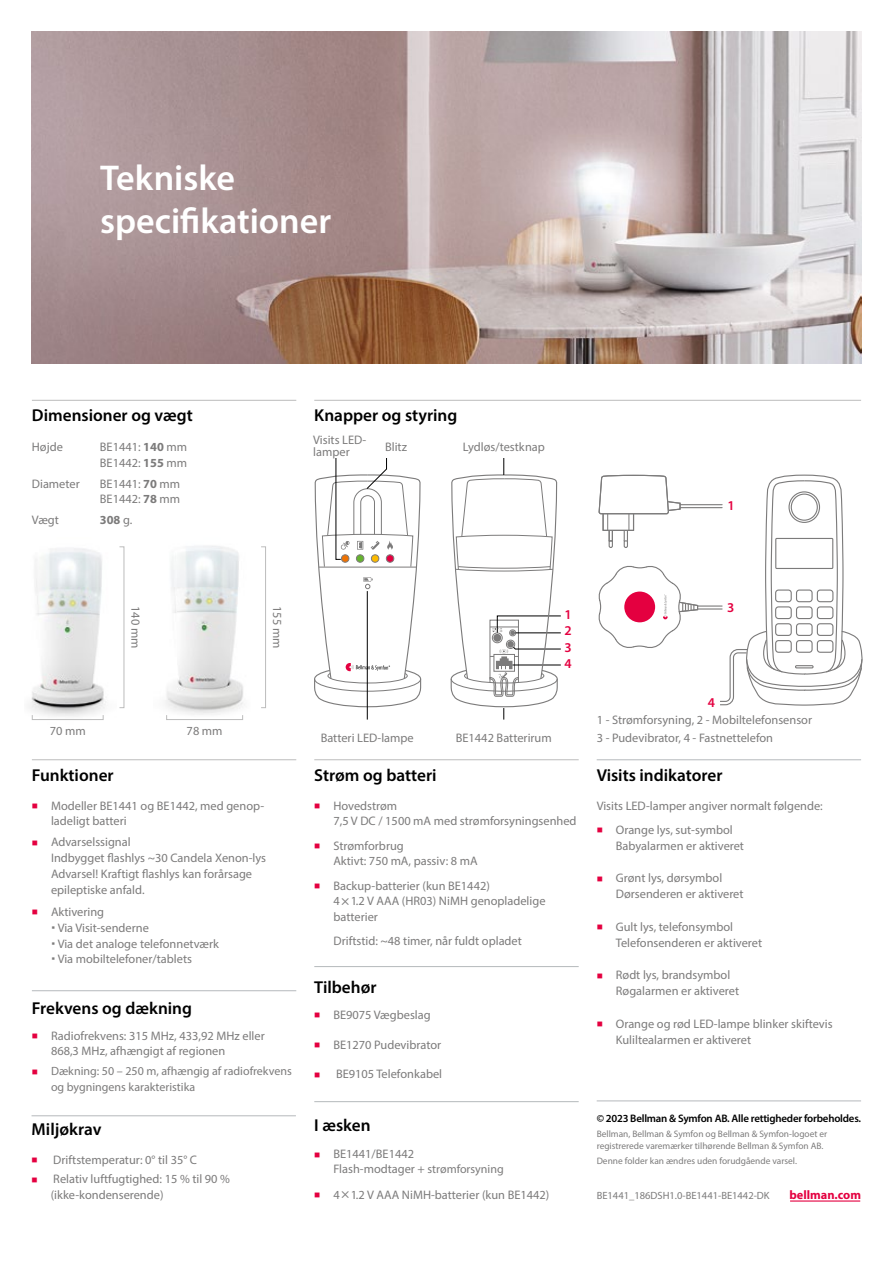
<style>
.page{position:relative;width:893px;height:1263px;background:#fff}
.page>*{position:absolute;margin:0;border:0;box-sizing:border-box;transform-origin:0 0}
.t1{font:600 36px/43.2px "Myriad Pro";color:#fff}
.t2{font:600 17.25px "Myriad Pro";color:#000}
.t3{font:600 13.5px/16.2px "Myriad Pro";color:#e40040;text-align:justify}
.t4{font:12.3px/15.8px "Myriad Pro";color:#7c7b7b}
.t5{font:700 12.3px "Myriad Pro";color:#e40040}
.t6{font:700 12.3px "Myriad Pro";color:#7c7b7b}
.t7{font:12px/15.8px "Myriad Pro";color:#7c7b7b}
.t8{font:600 10.8px "Myriad Pro";letter-spacing:-.02em;color:#000}
.t9{font:10.5px "Myriad Pro";color:#7c7b7b}
.t10{font:9.3px/12.3px "Myriad Pro";color:#7c7b7b}
.s1{font-weight:700}
.s2{font-weight:400}
.s3{color:#e40040}
.s4{font-size:12px}
</style>
<div class="page">
<img style="left:29px;top:548px;width:77px;height:172px">
<div style="left:32px;top:715px;width:72px;height:5px;border:1px solid #bcbcbc"></div>
<hr style="left:314px;top:759px;width:265px;height:1px;background:#bcbcbc">
<hr style="left:32px;top:759px;width:264px;height:1px;background:#bcbcbc">
<hr style="left:32px;top:400px;width:264px;height:1px;background:#bcbcbc">
<hr style="left:314px;top:400px;width:547px;height:1px;background:#bcbcbc">
<div style="left:119px;top:546px;width:5px;height:162px;border:1px solid #bcbcbc"></div>
<img style="left:32px;top:32px;width:829px;height:332px">
<hr style="left:32px;top:1115px;width:264px;height:1px;background:#b5b9bc">
<hr style="left:597px;top:759px;width:264px;height:1px;background:#b5b9bc">
<svg style="left:450px;top:458px;width:413px;height:261px"></svg>
<hr style="left:367px;top:591px;width:1px;height:128px;background:#000">
<img style="left:165px;top:546px;width:78px;height:169px">
<div style="left:166px;top:715px;width:77px;height:5px;border:1px solid #bcbcbc"></div>
<div style="left:261px;top:546px;width:5px;height:162px;border:1px solid #bcbcbc"></div>
<hr style="left:32px;top:990px;width:264px;height:1px;background:#b5b9bc">
<hr style="left:314px;top:966px;width:265px;height:1px;background:#b5b9bc">
<svg style="left:314px;top:458px;width:108px;height:250px"></svg>
<hr style="left:790px;top:1200px;width:70px;height:1px;background:#e40040">
<hr style="left:597px;top:1100px;width:264px;height:1px;background:#b5b9bc">
<hr style="left:314px;top:1101px;width:265px;height:1px;background:#b5b9bc">
<h1 class="t1" style="left:100px;top:155px;width:233px">Tekniske specifikationer</h1>
<h2 class="t2" style="left:32px;top:404px;width:162px">Dimensioner og vægt</h2>
<p class="t4" style="left:32px;top:439px;width:33px">Højde</p>
<p class="t4" style="left:100px;top:439px;width:89px">BE1441: <span class="s1">140</span> mm<br>BE1442: <span class="s1">155</span> mm</p>
<p class="t4" style="left:32px;top:475px;width:49px">Diameter</p>
<p class="t4" style="left:100px;top:475px;width:82px">BE1441: <span class="s1">70</span> mm<br>BE1442: <span class="s1">78</span> mm</p>
<p class="t4" style="left:32px;top:512px;width:29px">Vægt</p>
<p class="t6" style="left:100px;top:512px;width:34px">308 <span class="s2">g.</span></p>
<h2 class="t2" style="left:314px;top:404px;width:145px">Knapper og styring</h2>
<p class="t4" style="left:313px;top:433px;width:55px;line-height:12px">Visits LED&shy;lamper</p>
<p class="t4" style="left:385px;top:439px;width:23px">Blitz</p>
<p class="t4" style="left:463px;top:438px;width:84px">Lydløs/testknap</p>
<p class="t3" style="left:728px;top:497px;width:9px">1</p>
<p class="t4" style="left:50px;top:723px;width:37px">70 mm</p>
<p class="t4" style="left:144px;top:606px;width:44px;rotate:90deg">140 mm</p>
<p class="t4" style="left:187px;top:723px;width:37px">78 mm</p>
<p class="t4" style="left:285px;top:606px;width:44px;rotate:90deg">155 mm</p>
<h2 class="t2" style="left:32px;top:764px;width:83px">Funktioner</h2>
<p class="t4" style="left:51px;top:797px;width:215px;text-indent:-19px"><span class="s3">■</span> Modeller BE1441 og BE1442, med genop&shy;ladeligt batteri</p>
<p class="t4" style="left:51px;top:834px;width:217px;text-indent:-19px"><span class="s3">■</span> Advarselssignal<br>Indbygget flashlys ~30 Candela Xenon-lys<br>Advarsel! Kraftigt flashlys kan forårsage epileptiske anfald.</p>
<p class="t4" style="left:58px;top:904px;width:163px;text-indent:-26px"><span class="s3">■</span> Aktivering<br>Via Visit-senderne<br>Via det analoge telefonnetværk<br>Via mobiltelefoner/tablets</p>
<h2 class="t2" style="left:32px;top:997px;width:162px">Frekvens og dækning</h2>
<p class="t4" style="left:51px;top:1027px;width:215px;text-indent:-19px"><span class="s3">■</span> Radiofrekvens: 315 MHz, 433,92 MHz eller<br>868,3 MHz, afhængigt af regionen</p>
<p class="t7" style="left:51px;top:1063px;width:242px;text-indent:-19px"><span class="s3">■</span> Dækning: 50 – 250 m, afhængig af radiofrekvens og bygningens karakteristika</p>
<h2 class="t2" style="left:32px;top:1119px;width:71px">Miljøkrav</h2>
<p class="t4" style="left:32px;top:1152px;width:167px"><span class="s3">■</span> Driftstemperatur: 0° til 35° C</p>
<p class="t4" style="left:51px;top:1171px;width:181px;text-indent:-19px"><span class="s3">■</span> Relativ luftfugtighed: 15 % til 90 % (ikke-kondenserende)</p>
<p class="t4" style="left:321px;top:729px;width:95px">Batteri LED-lampe</p>
<p class="t3" style="left:564px;top:606px;width:9px">1<br>2<br>3<br>4</p>
<p class="t4" style="left:456px;top:729px;width:97px">BE1442 Batterirum</p>
<h2 class="t2" style="left:314px;top:764px;width:124px">Strøm og batteri</h2>
<p class="t4" style="left:333px;top:797px;width:245px;text-indent:-19px"><span class="s3">■</span> Hovedstrøm<br>7,5 V DC / 1500 mA med strømforsyningsenhed</p>
<p class="t4" style="left:333px;top:837px;width:146px;text-indent:-19px"><span class="s3">■</span> Strømforbrug<br>Aktivt: 750 mA, passiv: 8 mA</p>
<p class="t4" style="left:333px;top:877px;width:214px;text-indent:-19px"><span class="s3">■</span> Backup-batterier (kun BE1442)<br>4 1.2 V AAA (HR03) NiMH genopladelige batterier</p>
<p class="t4" style="left:333px;top:933px;width:190px">Driftstid: ~48 timer, når fuldt opladet</p>
<h2 class="t2" style="left:314px;top:977px;width:64px">Tilbehør</h2>
<p class="t4" style="left:314px;top:1007px;width:118px"><span class="s3">■</span> BE9075 Vægbeslag</p>
<p class="t4" style="left:314px;top:1036px;width:128px"><span class="s3">■</span> BE1270 Pudevibrator</p>
<p class="t4" style="left:314px;top:1066px;width:129px"><span class="s3">■</span> BE9105 Telefonkabel</p>
<h2 class="t2" style="left:314px;top:1115px;width:58px">I æsken</h2>
<p class="t4" style="left:333px;top:1147px;width:172px;line-height:14.9px;text-indent:-19px"><span class="s3">■</span> BE1441/BE1442<br>Flash-modtager + <span class="s4">strømforsyning</span></p>
<p class="t4" style="left:314px;top:1186px;width:237px"><span class="s3">■</span> 4 1.2 V AAA NiMH-batterier (kun BE1442)</p>
<p class="t3" style="left:727px;top:599px;width:9px">3</p>
<p class="t3" style="left:708px;top:694px;width:9px">4</p>
<p class="t4" style="left:597px;top:710px;width:217px;line-height:18px">1 - Strømforsyning, 2 - Mobiltelefonsensor<br>3 - Pudevibrator, 4 - Fastnettelefon</p>
<h2 class="t2" style="left:597px;top:764px;width:127px">Visits indikatorer</h2>
<p class="t4" style="left:597px;top:797px;width:228px">Visits LED-lamper angiver normalt følgende:</p>
<p class="t4" style="left:616px;top:822px;width:130px;text-indent:-19px"><span class="s3">■</span> Orange lys, sut-symbol<br>Babyalarmen er aktiveret</p>
<p class="t4" style="left:616px;top:870px;width:129px;text-indent:-19px"><span class="s3">■</span> Grønt lys, dørsymbol<br>Dørsenderen er aktiveret</p>
<p class="t4" style="left:616px;top:919px;width:148px;text-indent:-19px"><span class="s3">■</span> Gult lys, telefonsymbol<br>Telefonsenderen er aktiveret</p>
<p class="t4" style="left:616px;top:967px;width:125px;text-indent:-19px"><span class="s3">■</span> Rødt lys, brandsymbol<br>Røgalarmen er aktiveret</p>
<p class="t4" style="left:616px;top:1016px;width:218px;text-indent:-19px"><span class="s3">■</span> Orange og rød LED-lampe blinker skiftevis<br>Kuliltealarmen er aktiveret</p>
<p class="t8" style="left:597px;top:1112px;width:266px">© 2023 Bellman &amp; Symfon AB. Alle rettigheder forbeholdes.</p>
<p class="t10" style="left:597px;top:1127px;width:232px">Bellman, Bellman &amp; Symfon og Bellman &amp; Symfon-logoet er registrerede varemærker tilhørende Bellman &amp; Symfon AB.</p>
<p class="t10" style="left:597px;top:1154px;width:202px">Denne folder kan ændres uden forudgående varsel.</p>
<p class="t9" style="left:597px;top:1189px;width:174px">BE1441_186DSH1.0-BE1441-BE1442-DK</p>
<p class="t5" style="left:789px;top:1187px;width:73px">bellman.com</p>
</div>
